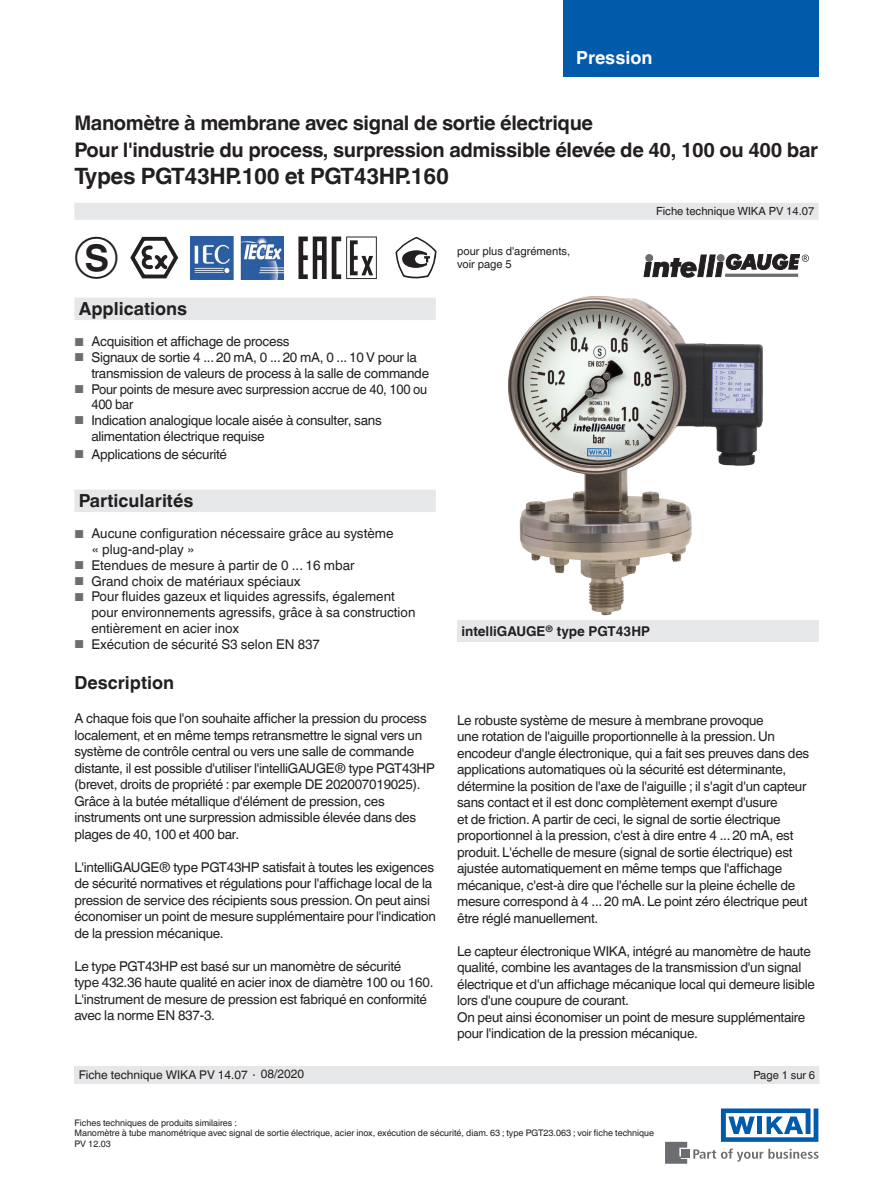
<style>
.page{position:relative;width:893px;height:1188px;background:#fff}
.page>*{position:absolute;margin:0;border:0;box-sizing:border-box;transform-origin:0 0}
.Running_text{font:46.5px "Wika";color:#231f20}
.Headline{font:700 22.5px "Helvetica World";letter-spacing:-.02em;color:#231f20}
.Headline-2{font:700 20.1px "Helvetica World";letter-spacing:-.02em;color:#231f20}
.Subheadline1_grey_fi{font:700 18px "Helvetica World";color:#231f20}
.Subheadline1{font:700 18px "Helvetica World";color:#231f20}
.t1{font:700 18px "Helvetica World";color:#fff}
.Running_text-2{font:13.5px/16.5px "Helvetica World";letter-spacing:-.02em;color:#231f20}
.Running_text-3{font:13.5px/15.8px "Helvetica World";color:#231f20}
.Running_text-4{font:13.5px/15.8px "Helvetica World";letter-spacing:-.02em;color:#231f20;scale:.96 1}
.Subheadline2{font:700 13.5px "Helvetica World";color:#231f20}
.Small_text{font:12px "Helvetica World";color:#231f20}
.Small_text-2{font:11.25px/13.5px "Helvetica World";color:#231f20}
.Footnotes{font:9px/10.5px "Helvetica World";color:#231f20}
.s1{font-size:11.55px;color:#6c6d70}
.s2{font-size:11.25px}
</style>
<div class="page">
<svg style="left:693px;top:1149px;width:126px;height:13px"></svg>
<div style="left:682px;top:1150px;width:8px;height:8px;background:#6c6d70"></div>
<svg style="left:665px;top:1142px;width:22px;height:22px"></svg>
<svg style="left:721px;top:1108px;width:97px;height:34px"></svg>
<div style="left:563px;top:0;width:256px;height:76px;background:#015aaa"></div>
<div style="left:74px;top:203px;width:745px;height:17px;background:#e6e7e9"></div>
<div style="left:74px;top:1066px;width:745px;height:18px;background:#e6e7e9"></div>
<img style="left:508px;top:296px;width:254px;height:319px">
<div style="left:74px;top:298px;width:362px;height:22px;background:#e6e7e9"></div>
<div style="left:74px;top:490px;width:362px;height:22px;background:#e6e7e9"></div>
<div style="left:457px;top:621px;width:361px;height:21px;background:#e6e7e9"></div>
<svg style="left:643px;top:254px;width:166px;height:24px"></svg>
<div style="left:646px;top:255px;width:7px;height:6px;background:#6c6d70;border-radius:50%"></div>
<div style="left:645px;top:254px;width:8px;height:8px;border:1px solid #6c6d70;border-radius:50%"></div>
<hr style="left:725px;top:274px;width:73px;height:3px;background:#6c6d70">
<div style="left:717px;top:255px;width:7px;height:6px;background:#6c6d70;border-radius:50%"></div>
<div style="left:717px;top:254px;width:7px;height:8px;border:1px solid #6c6d70;border-radius:50%"></div>
<svg style="left:130px;top:237px;width:49px;height:42px"></svg>
<svg style="left:298px;top:237px;width:79px;height:42px"></svg>
<img style="left:191px;top:237px;width:92px;height:42px">
<svg style="left:395px;top:237px;width:41px;height:42px"></svg>
<h3 class="t1" style="left:576px;top:47px;width:78px">Pression</h3>
<p class="Headline-2" style="left:74px;top:111px;width:520px">Manomètre à membrane avec signal de sortie électrique</p>
<p class="Headline-2" style="left:74px;top:138px;width:745px">Pour l'industrie du process, surpression admissible élevée de 40, 100 ou 400 bar</p>
<p class="Headline" style="left:74px;top:163px;width:376px">Types PGT43HP.100 et PGT43HP.160</p>
<p class="Running_text" style="left:74px;top:234px;width:46px">k</p>
<p class="Subheadline1_grey_fi" style="left:79px;top:298px;width:110px">Applications</p>
<p class="Running_text-2" style="left:74px;top:333px;width:217px"><span class="s1">■</span> Acquisition et affichage de process</p>
<p class="Running_text-2" style="left:91px;top:350px;width:339px;line-height:15.8px;text-indent:-17px"><span class="s1">■</span> Signaux de sortie 4 ... 20 mA, 0 ... 20 mA, 0 ... 10 V pour la transmission de valeurs de process à la salle de commande</p>
<p class="Running_text-4" style="left:91px;top:381px;width:351px;text-indent:-17px"><span class="s1">■</span> Pour points de mesure avec surpression accrue de 40, 100 ou<br>400 bar</p>
<p class="Running_text-2" style="left:91px;top:413px;width:292px;line-height:15.8px;text-indent:-17px"><span class="s1">■</span> Indication analogique locale aisée à consulter, sans alimentation électrique requise</p>
<p class="Running_text-2" style="left:74px;top:446px;width:154px"><span class="s1">■</span> Applications de sécurité</p>
<p class="Subheadline1_grey_fi" style="left:79px;top:490px;width:116px">Particularités</p>
<p class="Running_text-3" style="left:91px;top:526px;width:304px;text-indent:-17px"><span class="s1">■</span> Aucune configuration nécessaire grâce au système « plug-and-play »</p>
<p class="Running_text-3" style="left:74px;top:557px;width:282px"><span class="s1">■</span> Etendues de mesure à partir de 0 ... 16 mbar</p>
<p class="Running_text-3" style="left:74px;top:573px;width:228px"><span class="s1">■</span> Grand choix de matériaux spéciaux</p>
<p class="Running_text-3" style="left:91px;top:589px;width:325px;text-indent:-17px"><span class="s1">■</span> Pour fluides gazeux et liquides agressifs, également pour environnements agressifs, grâce à sa construction entièrement en acier inox</p>
<p class="Running_text-3" style="left:74px;top:636px;width:247px"><span class="s1">■</span> Exécution de sécurité S3 selon EN 837</p>
<p class="Subheadline1" style="left:74px;top:672px;width:101px">Description</p>
<p class="Running_text-2" style="left:74px;top:711px;width:362px">A chaque fois que l'on souhaite afficher la pression du process localement, et en même temps retransmettre le signal vers un système de contrôle central ou vers une salle de commande distante, il est possible d'utiliser l'intelliGAUGE® type PGT43HP (brevet, droits de propriété : par exemple DE 202007019025).<br>Grâce à la butée métallique d'élément de pression, ces instruments ont une surpression admissible élevée dans des plages de 40, 100 et 400 bar.</p>
<p class="Running_text-2" style="left:74px;top:859px;width:363px">L'intelliGAUGE® type PGT43HP satisfait à toutes les exigences de sécurité normatives et régulations pour l'affichage local de la pression de service des récipients sous pression. On peut ainsi économiser un point de mesure supplémentaire pour l'indication de la pression mécanique.</p>
<p class="Running_text-2" style="left:74px;top:958px;width:360px">Le type PGT43HP est basé sur un manomètre de sécurité<br>type 432.36 haute qualité en acier inox de diamètre 100 ou 160.<br>L'instrument de mesure de pression est fabriqué en conformité avec la norme EN 837-3.</p>
<p class="Small_text" style="left:79px;top:1068px;width:227px">Fiche technique WIKA PV 14.07 <span class="s2">∙</span> 08/2020</p>
<p class="Small_text-2" style="left:457px;top:244px;width:114px">pour plus d'agréments, voir page 5</p>
<p class="Small_text-2" style="left:656px;top:205px;width:160px">Fiche technique WIKA PV 14.07</p>
<p class="Subheadline2" style="left:461px;top:624px;width:190px">intelliGAUGE<sup>®</sup> type PGT43HP</p>
<p class="Running_text-2" style="left:457px;top:712px;width:354px">Le robuste système de mesure à membrane provoque<br>une rotation de l'aiguille proportionnelle à la pression. Un encodeur d'angle électronique, qui a fait ses preuves dans des applications automatiques où la sécurité est déterminante, détermine la position de l'axe de l'aiguille ; il s'agit d'un capteur sans contact et il est donc complètement exempt d'usure<br>et de friction. A partir de ceci, le signal de sortie électrique proportionnel à la pression, c'est à dire entre 4 ... 20 mA, est produit. L'échelle de mesure (signal de sortie électrique) est ajustée automatiquement en même temps que l'affichage mécanique, c'est-à dire que l'échelle sur la pleine échelle de mesure correspond à 4 ... 20 mA. Le point zéro électrique peut être réglé manuellement.</p>
<p class="Running_text-2" style="left:457px;top:943px;width:359px">Le capteur électronique WIKA, intégré au manomètre de haute qualité, combine les avantages de la transmission d'un signal électrique et d'un affichage mécanique local qui demeure lisible lors d'une coupure de courant.</p>
<p class="Running_text-2" style="left:457px;top:1009px;width:350px">On peut ainsi économiser un point de mesure supplémentaire pour l'indication de la pression mécanique.</p>
<p class="Small_text-2" style="left:753px;top:1069px;width:63px">Page 1 sur 6</p>
<p class="Footnotes" style="left:74px;top:1117px;width:164px">Fiches techniques de produits similaires :</p>
<p class="Footnotes" style="left:74px;top:1128px;width:581px">Manomètre à tube manométrique avec signal de sortie électrique, acier inox, exécution de sécurité, diam. 63 ; type PGT23.063 ; voir fiche technique<br>PV 12.03</p>
</div>
